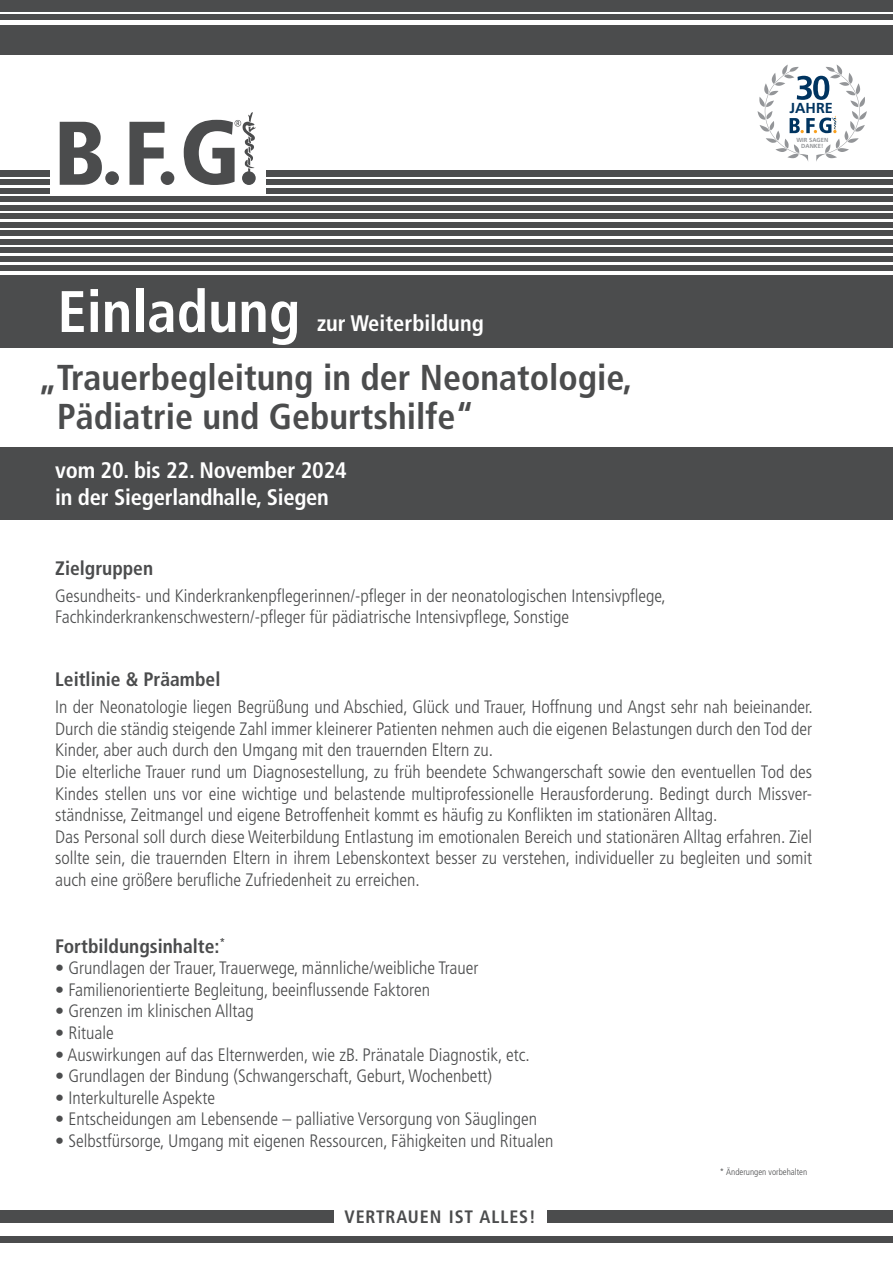
<style>
.page{position:relative;width:893px;height:1263px;background:#fff}
.page>*{position:absolute;margin:0;border:0;box-sizing:border-box;transform-origin:0 0}
.t1{font:700 condensed 58.5px "Frutiger";color:#fff}
.t2{font:700 condensed 36px "Frutiger";color:#4b4c4d}
.t3{font:700 condensed 22.5px "Frutiger";letter-spacing:-.01em;color:#fff}
.t4{font:700 condensed 19.5px "Frutiger";color:#4b4c4d}
.t5{font:300 condensed 18px/21.6px "Frutiger";color:#4b4c4d;text-align:justify}
.t6{font:700 condensed 18px "Frutiger";letter-spacing:.05em;color:#4b4c4d}
.t7{font:700 14.4px "Frutiger";color:#003460}
.t8{font:300 condensed 9px "Frutiger";color:#4b4c4d}
.t9{font:700 5.85px/5.8px "Frutiger";color:#939598;text-align:center}
</style>
<div class="page">
<div style="left:0;top:0;width:893px;height:11px;background:#4b4c4d"></div>
<div style="left:0;top:14px;width:893px;height:6px;background:#4b4c4d"></div>
<div style="left:0;top:25px;width:893px;height:29px;background:#4b4c4d"></div>
<div style="left:0;top:171px;width:893px;height:6px;background:#4b4c4d"></div>
<div style="left:0;top:179px;width:893px;height:6px;background:#4b4c4d"></div>
<div style="left:0;top:213px;width:893px;height:6px;background:#4b4c4d"></div>
<div style="left:0;top:248px;width:893px;height:5px;background:#4b4c4d"></div>
<div style="left:0;top:197px;width:893px;height:5px;background:#4b4c4d"></div>
<div style="left:0;top:231px;width:893px;height:5px;background:#4b4c4d"></div>
<div style="left:0;top:265px;width:893px;height:5px;background:#4b4c4d"></div>
<div style="left:0;top:188px;width:893px;height:6px;background:#4b4c4d"></div>
<div style="left:0;top:222px;width:893px;height:6px;background:#4b4c4d"></div>
<div style="left:0;top:256px;width:893px;height:6px;background:#4b4c4d"></div>
<div style="left:0;top:205px;width:893px;height:6px;background:#4b4c4d"></div>
<div style="left:0;top:239px;width:893px;height:6px;background:#4b4c4d"></div>
<div style="left:0;top:276px;width:893px;height:72px;background:#4b4c4d"></div>
<div style="left:0;top:448px;width:893px;height:72px;background:#4b4c4d"></div>
<div style="left:50px;top:105px;width:216px;height:90px;background:#fff"></div>
<div style="left:0;top:1236px;width:893px;height:6px;background:#4b4c4d"></div>
<svg style="left:60px;top:122px;width:42px;height:63px"></svg>
<svg style="left:130px;top:122px;width:35px;height:63px"></svg>
<div style="left:105px;top:171px;width:14px;height:14px;background:#4b4c4d;border-radius:50%"></div>
<div style="left:161px;top:171px;width:13px;height:14px;background:#4b4c4d;border-radius:50%"></div>
<svg style="left:184px;top:112px;width:72px;height:73px"></svg>
<div style="left:0;top:1210px;width:893px;height:13px;background:#4b4c4d"></div>
<div style="left:334px;top:1209px;width:212px;height:16px;background:#fff"></div>
<svg style="left:758px;top:65px;width:109px;height:97px"></svg>
<p class="t7" style="left:790px;top:100px;width:45px">JAHRE</p>
<p class="t1" style="left:57px;top:277px;width:244px">Einladung</p>
<p class="t2" style="left:38px;top:356px;width:596px">„Trauerbegleitung in der Neonatologie,</p>
<p class="t2" style="left:57px;top:395px;width:418px">Pädiatrie und Geburtshilfe“</p>
<p class="t3" style="left:317px;top:310px;width:168px">zur Weiterbildung</p>
<p class="t3" style="left:55px;top:457px;width:293px">vom 20. bis 22. November 2024</p>
<p class="t3" style="left:55px;top:484px;width:275px">in der Siegerlandhalle, Siegen</p>
<p class="t4" style="left:55px;top:556px;width:99px">Zielgruppen</p>
<p class="t5" style="left:55px;top:585px;width:612px">Gesundheits- und Kinderkrankenpflegerinnen/-pfleger in der neonatologischen Intensivpflege,<br>Fachkinderkrankenschwestern/-pfleger für pädiatrische Intensivpflege, Sonstige</p>
<p class="t9" style="left:796px;top:137px;width:34px">WIR SAGEN<br>DANKE!</p>
<p class="t4" style="left:55px;top:668px;width:167px">Leitlinie &amp; Präambel</p>
<p class="t5" style="left:55px;top:696px;width:759px">In der Neonatologie liegen Begrüßung und Abschied, Glück und Trauer, Hoffnung und Angst sehr nah beieinander.<br>Durch die ständig steigende Zahl immer kleinerer Patienten nehmen auch die eigenen Belastungen durch den Tod der Kinder, aber auch durch den Umgang mit den trauernden Eltern zu.</p>
<p class="t5" style="left:55px;top:761px;width:758px">Die elterliche Trauer rund um Diagnosestellung, zu früh beendete Schwangerschaft sowie den eventuellen Tod des Kindes stellen uns vor eine wichtige und belastende multiprofessionelle Herausforderung. Bedingt durch Missver&shy;ständnisse, Zeitmangel und eigene Betroffenheit kommt es häufig zu Konflikten im stationären Alltag.</p>
<p class="t5" style="left:55px;top:826px;width:758px">Das Personal soll durch diese Weiterbildung Entlastung im emotionalen Bereich und stationären Alltag erfahren. Ziel sollte sein, die trauernden Eltern in ihrem Lebenskontext besser zu verstehen, individueller zu begleiten und somit auch eine größere berufliche Zufriedenheit zu erreichen.</p>
<p class="t4" style="left:55px;top:934px;width:172px">Fortbildungsinhalte:<sup>*</sup></p>
<p class="t5" style="left:55px;top:957px;width:425px">• Grundlagen der Trauer, Trauerwege, männliche/weibliche Trauer</p>
<p class="t5" style="left:55px;top:979px;width:376px">• Familienorientierte Begleitung, beeinflussende Faktoren</p>
<p class="t5" style="left:55px;top:1001px;width:200px">• Grenzen im klinischen Alltag</p>
<p class="t5" style="left:55px;top:1022px;width:60px">• Rituale</p>
<p class="t5" style="left:55px;top:1044px;width:476px">• Auswirkungen auf das Elternwerden, wie zB. Pränatale Diagnostik, etc.</p>
<p class="t5" style="left:55px;top:1065px;width:438px">• Grundlagen der Bindung (Schwangerschaft, Geburt, Wochenbett)</p>
<p class="t5" style="left:55px;top:1087px;width:162px">• Interkulturelle Aspekte</p>
<p class="t5" style="left:55px;top:1109px;width:483px">• Entscheidungen am Lebensende – palliative Versorgung von Säuglingen</p>
<p class="t5" style="left:55px;top:1130px;width:500px">• Selbstfürsorge, Umgang mit eigenen Ressourcen, Fähigkeiten und Ritualen</p>
<p class="t6" style="left:344px;top:1206px;width:193px">VERTRAUEN IST ALLES!</p>
<p class="t8" style="left:720px;top:1167px;width:89px">* Änderungen vorbehalten</p>
</div>
